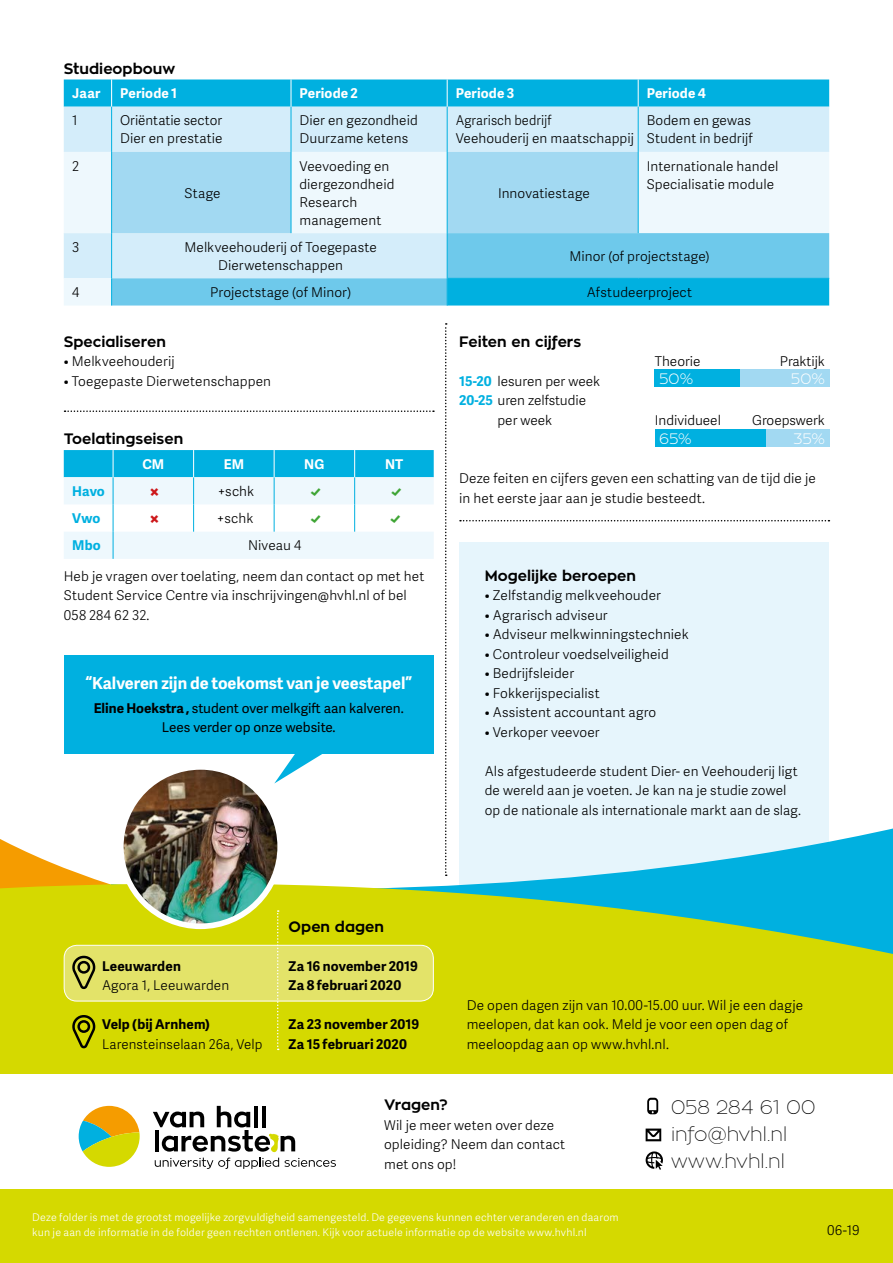
<style>
.page{position:relative;width:893px;height:1263px;background:#fff}
.page>*{position:absolute;margin:0;border:0;box-sizing:border-box;transform-origin:0 0}
.t1{font:100 19.5px/27px "Zona Pro";color:#000}
.t2{font:700 16.5px "Adelle Sans";color:#fff}
.t3{font:700 15px "Zona Pro";color:#000}
.t4{font:300 15px "Zona Pro";letter-spacing:.01em;color:#fff}
.t5{font:300 14.85px "Adelle Sans";color:#3fa535}
.t6{font:300 14.85px "Adelle Sans";color:#cd171a}
.t7{font:300 13.5px/19.5px "Adelle Sans";letter-spacing:.01em;color:#000}
.t8{font:700 13.5px/19.5px "Adelle Sans";letter-spacing:.015em;color:#000}
.t9{font:13.5px/19.5px "Adelle Sans";color:#000;text-align:center}
.t10{font:700 13.5px "Adelle Sans";letter-spacing:.01em;color:#fff}
.t11{font:300 13.5px/18px "Adelle Sans";letter-spacing:.01em;color:#000;scale:.95 1}
.t12{font:700 13.5px "Adelle Sans";letter-spacing:.01em;color:#00b0e0}
.t13{font:300 10.5px/15px "Adelle Sans";letter-spacing:.02em;color:#fff}
.s1{font-weight:700}
.s2{font-weight:700;color:#00b0e0}
</style>
<div class="page">
<div style="left:459px;top:542px;width:370px;height:462px;background:#e6f5fc"></div>
<svg style="left:447px;top:828px;width:446px;height:53px"></svg>
<svg style="left:0;top:839px;width:100px;height:42px"></svg>
<svg style="left:0;top:881px;width:893px;height:382px;background:#c4d513"></svg>
<div style="left:64px;top:945px;width:369px;height:56px;background:#e3e369;border-radius:13px"></div>
<div style="left:64px;top:945px;width:370px;height:56px;border:1px solid #fff;border-radius:13px"></div>
<div style="left:64px;top:107px;width:765px;height:45px;background:#d4edfa"></div>
<svg style="left:64px;top:152px;width:765px;height:153px;background:#ebf6fc"></svg>
<svg style="left:112px;top:152px;width:526px;height:81px;background:#b7e2f5"></svg>
<svg style="left:112px;top:233px;width:717px;height:73px;background:#77cfed"></svg>
<div style="left:64px;top:80px;width:765px;height:27px;background:#00b0e0"></div>
<hr style="left:638px;top:107px;width:1px;height:45px;background:#00b0e0">
<hr style="left:111px;top:152px;width:1px;height:81px;background:#00b0e0">
<hr style="left:447px;top:152px;width:1px;height:81px;background:#00b0e0">
<hr style="left:111px;top:233px;width:1px;height:45px;background:#00b0e0">
<svg style="left:111px;top:278px;width:1px;height:28px"></svg>
<hr style="left:447px;top:233px;width:1px;height:45px;background:#00b0e0">
<svg style="left:447px;top:278px;width:1px;height:28px"></svg>
<hr style="left:448px;top:278px;width:190px;height:1px;background:#00b0e0">
<hr style="left:638px;top:278px;width:191px;height:1px;background:#00b0e0">
<hr style="left:111px;top:107px;width:1px;height:45px;background:#00b0e0">
<hr style="left:291px;top:107px;width:1px;height:45px;background:#00b0e0">
<hr style="left:291px;top:152px;width:1px;height:81px;background:#00b0e0">
<hr style="left:638px;top:152px;width:1px;height:81px;background:#00b0e0">
<hr style="left:447px;top:107px;width:1px;height:45px;background:#00b0e0">
<svg style="left:64px;top:450px;width:370px;height:109px"></svg>
<img style="left:122px;top:771px;width:157px;height:155px">
<div style="left:118px;top:764px;width:165px;height:165px;border:6px solid #fff;border-radius:50%"></div>
<div style="left:0;top:1074px;width:893px;height:115px;background:#fff"></div>
<svg style="left:79px;top:1106px;width:61px;height:61px"></svg>
<svg style="left:153px;top:1106px;width:183px;height:63px"></svg>
<svg style="left:647px;top:1098px;width:11px;height:16px"></svg>
<svg style="left:646px;top:1128px;width:15px;height:13px"></svg>
<svg style="left:646px;top:1151px;width:17px;height:19px"></svg>
<div style="left:64px;top:655px;width:370px;height:98px;background:#00b0e0"></div>
<svg style="left:274px;top:753px;width:78px;height:30px"></svg>
<svg style="left:65px;top:410px;width:369px;height:2px"></svg>
<svg style="left:277px;top:910px;width:2px;height:140px"></svg>
<svg style="left:460px;top:520px;width:369px;height:1px"></svg>
<div style="left:655px;top:370px;width:174px;height:17px;background:#a2d9f2"></div>
<div style="left:655px;top:429px;width:174px;height:17px;background:#a2d9f2"></div>
<div style="left:655px;top:370px;width:85px;height:17px;background:#00b0e0"></div>
<div style="left:655px;top:429px;width:110px;height:17px;background:#00b0e0"></div>
<svg style="left:445px;top:323px;width:2px;height:553px"></svg>
<svg style="left:72px;top:955px;width:24px;height:35px"></svg>
<svg style="left:71px;top:1014px;width:26px;height:36px"></svg>
<p class="t3" style="left:64px;top:58px;width:113px">Studieopbouw</p>
<p class="t10" style="left:72px;top:83px;width:30px">Jaar</p>
<p class="t10" style="left:120px;top:83px;width:59px">Periode 1</p>
<p class="t10" style="left:299px;top:83px;width:60px">Periode 2</p>
<p class="t10" style="left:456px;top:83px;width:60px">Periode 3</p>
<p class="t10" style="left:647px;top:83px;width:61px">Periode 4</p>
<p class="t7" style="left:72px;top:110px;width:7px">1</p>
<p class="t7" style="left:120px;top:111px;width:104px;line-height:18px">Oriëntatie sector<br>Dier en prestatie</p>
<p class="t7" style="left:299px;top:111px;width:120px;line-height:18px">Dier en gezondheid<br>Duurzame ketens</p>
<p class="t11" style="left:456px;top:111px;width:189px">Agrarisch bedrijf<br>Veehouderij en maatschappij</p>
<p class="t7" style="left:647px;top:111px;width:108px;line-height:18px">Bodem en gewas<br>Student in bedrijf</p>
<p class="t7" style="left:72px;top:156px;width:8px">2</p>
<p class="t7" style="left:185px;top:183px;width:37px">Stage</p>
<p class="t7" style="left:647px;top:156px;width:133px;line-height:18px">Internationale handel<br>Specialisatie module</p>
<p class="t7" style="left:300px;top:156px;width:96px;line-height:18px">Veevoeding en diergezondheid<br>Research management</p>
<p class="t7" style="left:498px;top:183px;width:93px">Innovatiestage</p>
<p class="t7" style="left:72px;top:237px;width:9px">3</p>
<p class="t7" style="left:184px;top:238px;width:194px;line-height:18px;text-align:center">Melkveehouderij of Toegepaste<br>Dierwetenschappen</p>
<p class="t7" style="left:569px;top:246px;width:142px">Minor (of projectstage)</p>
<p class="t7" style="left:72px;top:282px;width:9px">4</p>
<p class="t7" style="left:210px;top:282px;width:142px">Projectstage (of Minor)</p>
<p class="t7" style="left:587px;top:282px;width:107px">Afstudeerproject</p>
<p class="t3" style="left:64px;top:331px;width:104px">Specialiseren</p>
<p class="t7" style="left:64px;top:351px;width:112px">• Melkveehouderij</p>
<p class="t7" style="left:64px;top:371px;width:209px">• Toegepaste Dierwetenschappen</p>
<p class="t3" style="left:64px;top:429px;width:121px">Toelatingseisen</p>
<p class="t10" style="left:142px;top:454px;width:23px">CM</p>
<p class="t10" style="left:224px;top:454px;width:22px">EM</p>
<p class="t10" style="left:304px;top:454px;width:22px">NG</p>
<p class="t10" style="left:385px;top:454px;width:20px">NT</p>
<p class="t12" style="left:72px;top:481px;width:34px">Havo</p>
<p class="t6" style="left:150px;top:480px;width:11px">f</p>
<p class="t7" style="left:218px;top:481px;width:38px">+schk</p>
<p class="t5" style="left:310px;top:480px;width:13px">e</p>
<p class="t5" style="left:391px;top:480px;width:13px">e</p>
<p class="t12" style="left:72px;top:508px;width:30px">Vwo</p>
<p class="t6" style="left:150px;top:507px;width:11px">f</p>
<p class="t7" style="left:217px;top:508px;width:38px">+schk</p>
<p class="t5" style="left:310px;top:507px;width:13px">e</p>
<p class="t5" style="left:390px;top:507px;width:13px">e</p>
<p class="t12" style="left:72px;top:536px;width:30px">Mbo</p>
<p class="t7" style="left:248px;top:535px;width:55px">Niveau 4</p>
<p class="t7" style="left:64px;top:566px;width:362px">Heb je vragen over toelating, neem dan contact op met het<br>Student Service Centre via inschrijvingen@hvhl.nl of bel<br>058 284 62 32.</p>
<p class="t2" style="left:85px;top:671px;width:328px">“Kalveren zijn de toekomst van je veestapel”</p>
<p class="t9" style="left:94px;top:698px;width:312px"><span class="s1">Eline Hoekstra ,</span> student over melkgift aan kalveren.<br>Lees verder op onze website.</p>
<p class="t3" style="left:459px;top:331px;width:124px">Feiten en cijfers</p>
<p class="t7" style="left:459px;top:371px;width:142px"><span class="s2">15-20</span> lesuren per week</p>
<p class="t7" style="left:459px;top:390px;width:128px"><span class="s2">20-25</span> uren zelfstudie</p>
<p class="t7" style="left:497px;top:410px;width:56px">per week</p>
<p class="t7" style="left:655px;top:351px;width:47px">Theorie</p>
<p class="t7" style="left:780px;top:351px;width:47px">Praktijk</p>
<p class="t4" style="left:659px;top:370px;width:36px">50%</p>
<p class="t4" style="left:791px;top:370px;width:36px">50%</p>
<p class="t7" style="left:655px;top:410px;width:68px">Individueel</p>
<p class="t7" style="left:752px;top:410px;width:74px">Groepswerk</p>
<p class="t4" style="left:659px;top:429px;width:34px">65%</p>
<p class="t4" style="left:793px;top:429px;width:33px">35%</p>
<p class="t7" style="left:459px;top:468px;width:358px">Deze feiten en cijfers geven een schatting van de tijd die je in het eerste jaar aan je studie besteedt.</p>
<p class="t3" style="left:485px;top:565px;width:153px">Mogelijke beroepen</p>
<p class="t7" style="left:485px;top:585px;width:178px">• Zelfstandig melkveehouder</p>
<p class="t7" style="left:485px;top:605px;width:124px">• Agrarisch adviseur</p>
<p class="t7" style="left:485px;top:624px;width:205px">• Adviseur melkwinningstechniek</p>
<p class="t7" style="left:485px;top:644px;width:185px">• Controleur voedselveiligheid</p>
<p class="t7" style="left:485px;top:663px;width:91px">• Bedrijfsleider</p>
<p class="t7" style="left:485px;top:682px;width:116px">• Fokkerijspecialist</p>
<p class="t7" style="left:485px;top:702px;width:173px">• Assistent accountant agro</p>
<p class="t7" style="left:485px;top:721px;width:116px">• Verkoper veevoer</p>
<p class="t7" style="left:485px;top:760px;width:318px">Als afgestudeerde student Dier- en Veehouderij ligt de wereld aan je voeten. Je kan na je studie zowel op de nationale als internationale markt aan de slag.</p>
<p class="t8" style="left:102px;top:955px;width:80px">Leeuwarden</p>
<p class="t7" style="left:102px;top:975px;width:129px">Agora 1, Leeuwarden</p>
<p class="t8" style="left:102px;top:1014px;width:110px">Velp (bij Arnhem)</p>
<p class="t7" style="left:102px;top:1034px;width:162px">Larensteinselaan 26a, Velp</p>
<p class="t3" style="left:289px;top:916px;width:97px">Open dagen</p>
<p class="t8" style="left:289px;top:955px;width:131px">Za 16 november 2019<br>Za 8 februari 2020</p>
<p class="t8" style="left:289px;top:1014px;width:132px">Za 23 november 2019<br>Za 15 februari 2020</p>
<p class="t7" style="left:467px;top:995px;width:338px">De open dagen zijn van 10.00-15.00 uur. Wil je een dagje meelopen, dat kan ook. Meld je voor een open dag of meeloopdag aan op www.hvhl.nl.</p>
<p class="t3" style="left:384px;top:1095px;width:65px">Vragen?</p>
<p class="t7" style="left:384px;top:1114px;width:183px">Wil je meer weten over deze opleiding? Neem dan contact met ons op!</p>
<p class="t13" style="left:32px;top:1209px;width:588px">Deze folder is met de grootst mogelijke zorgvuldigheid samengesteld. De gegevens kunnen echter veranderen en daarom kun je aan de informatie in de folder geen rechten ontlenen. Kijk voor actuele informatie op de website www.hvhl.nl</p>
<h1 class="t1" style="left:671px;top:1094px;width:146px">058 284 61 00 info@hvhl.nl www.hvhl.nl</h1>
<p class="t7" style="left:827px;top:1220px;width:34px">06-19</p>
</div>
